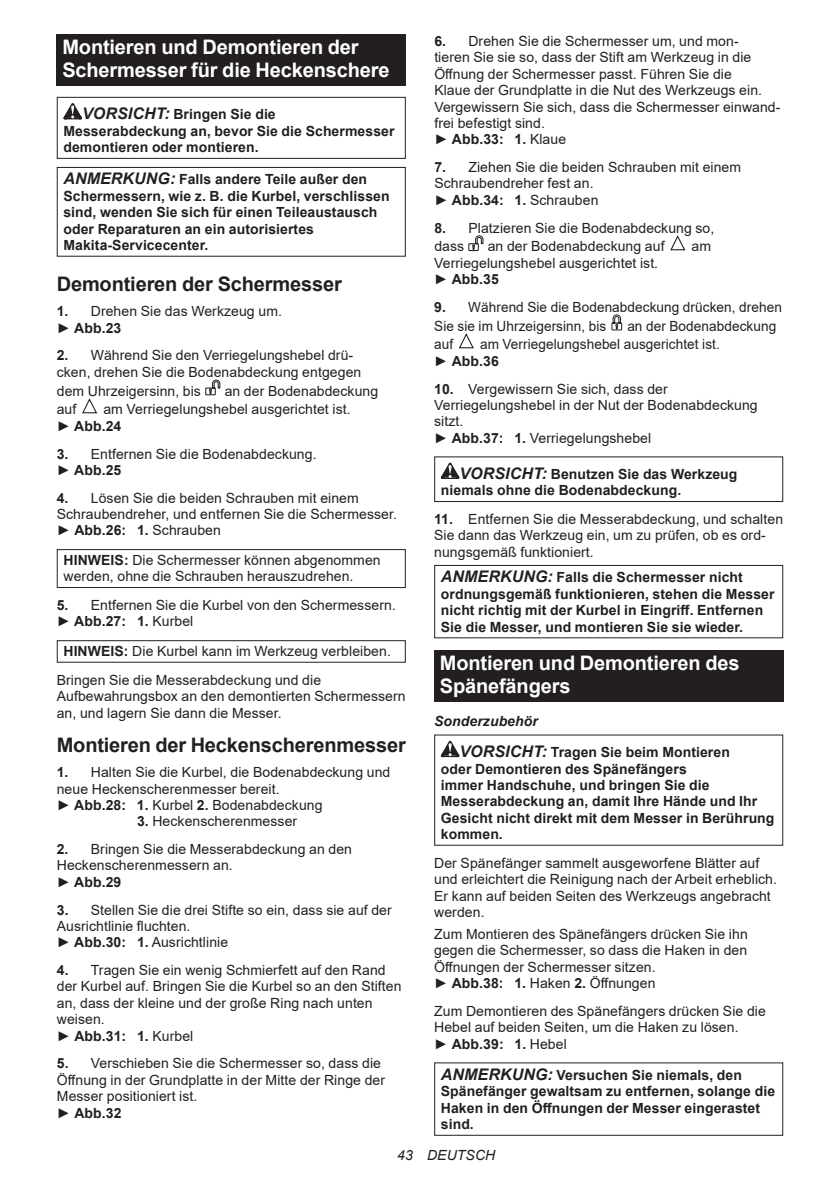
<style>
.page{position:relative;width:840px;height:1191px;background:#fff}
.page>*{position:absolute;margin:0;border:0;box-sizing:border-box;transform-origin:0 0}
.t1{font:700 20px/23.4px "Arial";letter-spacing:-.01em;color:#fff}
.t2{font:700 20px "Arial";letter-spacing:-.01em;color:#231f20}
.t3{font:14px/16.4px "Arial";letter-spacing:.005em;color:#231f20}
.t4{font:700 14px/16.4px "Arial";letter-spacing:.005em;color:#231f20}
.t5{font:italic 14px "Arial";letter-spacing:.005em;color:#231f20}
.s1{font-style:italic;font-size:16px}
.s2{font-weight:700}
.s3{font-style:italic}
</style>
<div class="page">
<div style="left:57px;top:34px;width:348px;height:52px;background:#231f20"></div>
<svg style="left:63px;top:103px;width:19px;height:16px"></svg>
<div style="left:57px;top:97px;width:348px;height:62px;border:1px solid #231f20"></div>
<div style="left:57px;top:167px;width:348px;height:90px;border:1px solid #231f20"></div>
<svg style="left:205px;top:379px;width:16px;height:16px"></svg>
<svg style="left:82px;top:398px;width:16px;height:16px"></svg>
<div style="left:57px;top:549px;width:348px;height:39px;border:1px solid #231f20"></div>
<div style="left:57px;top:640px;width:348px;height:22px;border:1px solid #231f20"></div>
<svg style="left:468px;top:235px;width:15px;height:16px"></svg>
<svg style="left:670px;top:235px;width:16px;height:16px"></svg>
<svg style="left:611px;top:314px;width:11px;height:17px"></svg>
<svg style="left:458px;top:333px;width:16px;height:16px"></svg>
<svg style="left:440px;top:462px;width:19px;height:17px"></svg>
<div style="left:434px;top:456px;width:348px;height:46px;border:1px solid #231f20"></div>
<div style="left:434px;top:565px;width:348px;height:73px;border:1px solid #231f20"></div>
<div style="left:434px;top:649px;width:348px;height:52px;background:#231f20"></div>
<svg style="left:440px;top:740px;width:19px;height:17px"></svg>
<h1 class="t1" style="left:62px;top:36px;width:328px">Montieren und Demontieren der<br>Schermesser für die Heckenschere</h1>
<p class="t4" style="left:63px;top:106px;width:332px;text-indent:19px"><span class="s1">VORSICHT:</span> Bringen Sie die<br>Messerabdeckung an, bevor Sie die Schermesser demontieren oder montieren.</p>
<p class="t4" style="left:63px;top:171px;width:327px"><span class="s1">ANMERKUNG:</span> Falls andere Teile außer den Schermessern, wie z. B. die Kurbel, verschlissen sind, wenden Sie sich für einen Teileaustausch oder Reparaturen an ein autorisiertes Makita-Servicecenter.</p>
<h1 class="t2" style="left:57px;top:270px;width:286px">Demontieren der Schermesser</h1>
<p class="t3" style="left:57px;top:303px;width:226px"><span class="s2">1.</span> Drehen Sie das Werkzeug um. ► <span class="s2">Abb.23</span></p>
<p class="t3" style="left:57px;top:347px;width:306px"><span class="s2">2.</span> Während Sie den Verriegelungshebel drü&shy;cken, drehen Sie die Bodenabdeckung entgegen</p>
<p class="t3" style="left:57px;top:382px;width:146px">dem Uhrzeigersinn, bis</p>
<p class="t3" style="left:224px;top:382px;width:155px">an der Bodenabdeckung</p>
<p class="t3" style="left:57px;top:401px;width:21px">auf</p>
<p class="t3" style="left:57px;top:401px;width:295px;text-indent:47px">am Verriegelungshebel ausgerichtet ist. ► <span class="s2">Abb.24</span></p>
<p class="t3" style="left:57px;top:445px;width:261px"><span class="s2">3.</span> Entfernen Sie die Bodenabdeckung. ► <span class="s2">Abb.25</span></p>
<p class="t3" style="left:57px;top:489px;width:341px"><span class="s2">4.</span> Lösen Sie die beiden Schrauben mit einem<br>Schraubendreher, und entfernen Sie die Schermesser. ► <span class="s2">Abb.26: 1.</span> Schrauben</p>
<p class="t3" style="left:63px;top:552px;width:318px"><span class="s2">HINWEIS:</span> Die Schermesser können abgenommen werden, ohne die Schrauben herauszudrehen.</p>
<p class="t3" style="left:57px;top:597px;width:340px"><span class="s2">5.</span> Entfernen Sie die Kurbel von den Schermessern. ► <span class="s2">Abb.27: 1.</span> Kurbel</p>
<p class="t3" style="left:57px;top:636px;width:335px;line-height:28.8px;text-indent:7px"><span class="s2">HINWEIS:</span> Die Kurbel kann im Werkzeug verbleiben.<br>Bringen Sie die Messerabdeckung und die</p>
<p class="t3" style="left:57px;top:688px;width:350px">Aufbewahrungsbox an den demontierten Schermessern an, und lagern Sie dann die Messer.</p>
<h1 class="t2" style="left:57px;top:731px;width:350px">Montieren der Heckenscherenmesser</h1>
<p class="t3" style="left:57px;top:764px;width:335px"><span class="s2">1.</span> Halten Sie die Kurbel, die Bodenabdeckung und neue Heckenscherenmesser bereit.<br>► <span class="s2">Abb.28: 1.</span> Kurbel <span class="s2">2.</span> Bodenabdeckung</p>
<p class="t3" style="left:137px;top:813px;width:162px"><span class="s2">3.</span> Heckenscherenmesser</p>
<p class="t3" style="left:57px;top:841px;width:296px"><span class="s2">2.</span> Bringen Sie die Messerabdeckung an den<br>Heckenscherenmessern an.<br>► <span class="s2">Abb.29</span></p>
<p class="t3" style="left:57px;top:901px;width:336px"><span class="s2">3.</span> Stellen Sie die drei Stifte so ein, dass sie auf der<br>Ausrichtlinie fluchten.<br>► <span class="s2">Abb.30: 1.</span> Ausrichtlinie</p>
<p class="t3" style="left:57px;top:962px;width:346px"><span class="s2">4.</span> Tragen Sie ein wenig Schmierfett auf den Rand der Kurbel auf. Bringen Sie die Kurbel so an den Stiften an, dass der kleine und der große Ring nach unten weisen.<br>► <span class="s2">Abb.31: 1.</span> Kurbel</p>
<p class="t3" style="left:57px;top:1055px;width:329px"><span class="s2">5.</span> Verschieben Sie die Schermesser so, dass die Öffnung in der Grundplatte in der Mitte der Ringe der Messer positioniert ist.<br>► <span class="s2">Abb.32</span></p>
<p class="t3" style="left:434px;top:33px;width:347px"><span class="s2">6.</span> Drehen Sie die Schermesser um, und mon-<br>tieren Sie sie so, dass der Stift am Werkzeug in die Öffnung der Schermesser passt. Führen Sie die<br>Klaue der Grundplatte in die Nut des Werkzeugs ein.<br>Vergewissern Sie sich, dass die Schermesser einwand&shy;frei befestigt sind.<br>► <span class="s2">Abb.33: 1.</span> Klaue</p>
<p class="t3" style="left:434px;top:159px;width:308px"><span class="s2">7.</span> Ziehen Sie die beiden Schrauben mit einem<br>Schraubendreher fest an.<br>► <span class="s2">Abb.34: 1.</span> Schrauben</p>
<p class="t3" style="left:434px;top:218px;width:281px;line-height:18.8px"><span class="s2">8.</span> Platzieren Sie die Bodenabdeckung so, dass</p>
<p class="t3" style="left:487px;top:238px;width:178px">an der Bodenabdeckung auf</p>
<p class="t3" style="left:691px;top:238px;width:21px">am</p>
<p class="t3" style="left:434px;top:254px;width:225px">Verriegelungshebel ausgerichtet ist. ► <span class="s2">Abb.35</span></p>
<p class="t3" style="left:434px;top:297px;width:349px;line-height:18.8px"><span class="s2">9.</span> Während Sie die Bodenabdeckung drücken, drehen<br>Sie sie im Uhrzeigersinn, bis</p>
<p class="t3" style="left:627px;top:317px;width:150px">an der Bodenabdeckung</p>
<p class="t3" style="left:434px;top:336px;width:21px">auf</p>
<p class="t3" style="left:434px;top:336px;width:287px;text-indent:46px">am Verriegelungshebel ausgerichtet ist. ► <span class="s2">Abb.36</span></p>
<p class="t3" style="left:434px;top:380px;width:325px"><span class="s2">10.</span> Vergewissern Sie sich, dass der<br>Verriegelungshebel in der Nut der Bodenabdeckung sitzt.<br>► <span class="s2">Abb.37: 1.</span> Verriegelungshebel</p>
<p class="t4" style="left:440px;top:466px;width:298px;text-indent:19px"><span class="s1">VORSICHT:</span> Benutzen Sie das Werkzeug niemals ohne die Bodenabdeckung.</p>
<p class="t3" style="left:434px;top:511px;width:350px"><span class="s2">11.</span> Entfernen Sie die Messerabdeckung, und schalten<br>Sie dann das Werkzeug ein, um zu prüfen, ob es ord&shy;nungsgemäß funktioniert.</p>
<p class="t4" style="left:440px;top:569px;width:335px"><span class="s1">ANMERKUNG:</span> Falls die Schermesser nicht ordnungsgemäß funktionieren, stehen die Messer nicht richtig mit der Kurbel in Eingriff. Entfernen Sie die Messer, und montieren Sie sie wieder.</p>
<h1 class="t1" style="left:439px;top:651px;width:301px">Montieren und Demontieren des<br>Spänefängers</h1>
<p class="t4" style="left:459px;top:706px;width:272px;line-height:30.6px;text-indent:-25px"><span class="s3">Sonderzubehör<br></span><span class="s1">VORSICHT:</span> Tragen Sie beim Montieren</p>
<p class="t4" style="left:440px;top:760px;width:335px">oder Demontieren des Spänefängers<br>immer Handschuhe, und bringen Sie die Messerabdeckung an, damit Ihre Hände und Ihr Gesicht nicht direkt mit dem Messer in Berührung kommen.</p>
<p class="t3" style="left:434px;top:854px;width:344px">Der Spänefänger sammelt ausgeworfene Blätter auf und erleichtert die Reinigung nach der Arbeit erheblich.<br>Er kann auf beiden Seiten des Werkzeugs angebracht werden.</p>
<p class="t3" style="left:434px;top:925px;width:315px">Zum Montieren des Spänefängers drücken Sie ihn gegen die Schermesser, so dass die Haken in den Öffnungen der Schermesser sitzen.<br>► <span class="s2">Abb.38: 1.</span> Haken <span class="s2">2.</span> Öffnungen</p>
<p class="t3" style="left:434px;top:1002px;width:333px">Zum Demontieren des Spänefängers drücken Sie die<br>Hebel auf beiden Seiten, um die Haken zu lösen.<br>► <span class="s2">Abb.39: 1.</span> Hebel</p>
<p class="t4" style="left:440px;top:1067px;width:335px"><span class="s1">ANMERKUNG:</span> Versuchen Sie niemals, den Spänefänger gewaltsam zu entfernen, solange die Haken in den Öffnungen der Messer eingerastet sind.</p>
<p class="t5" style="left:397px;top:1146px;width:99px">43 DEUTSCH</p>
</div>
